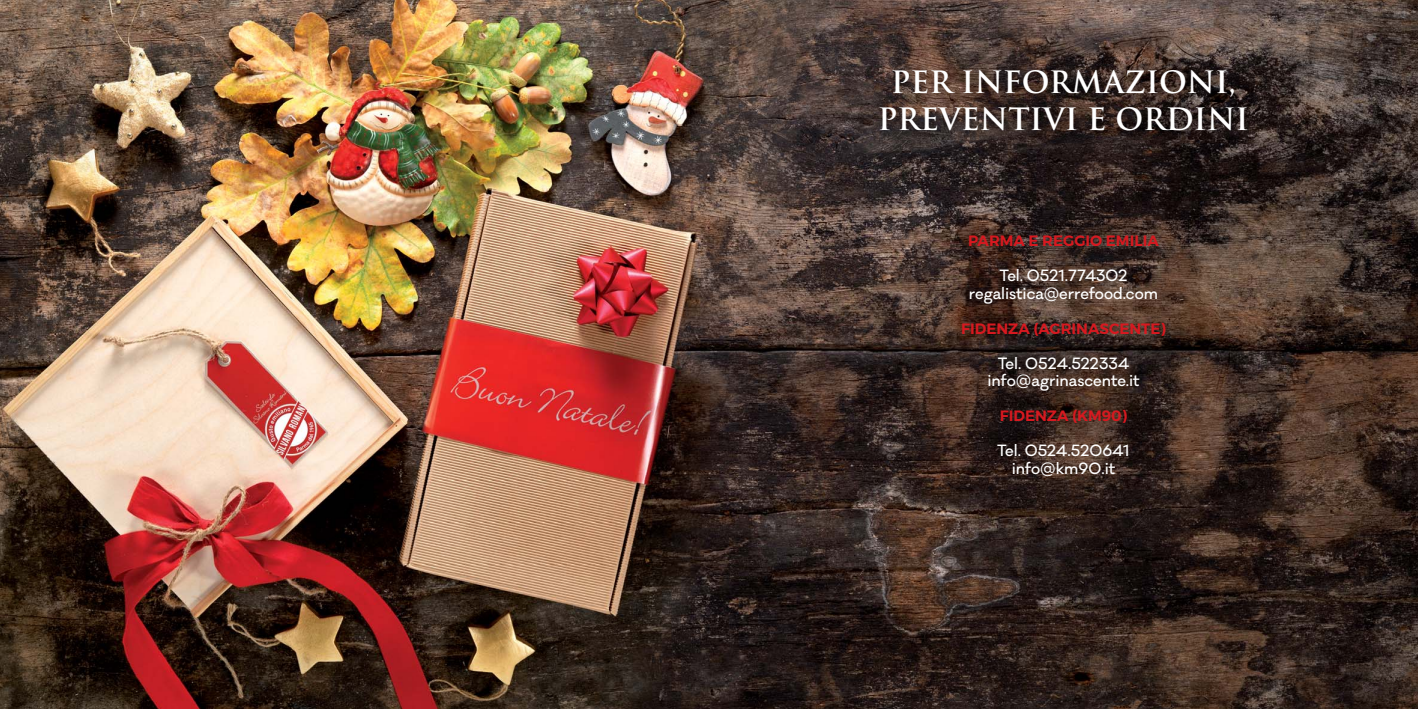
<style>
.page{position:relative;width:1418px;height:709px;background:#fff}
.page>*{position:absolute;margin:0;border:0;box-sizing:border-box;transform-origin:0 0}
.t1{font:700 30px/36.2px "Trajan Pro";color:#fff;text-align:center}
.t2{font:500 15px/17.5px "Galano Classic";color:#fff;text-align:center}
.t3{font:600 15px "Montserrat";color:#d71920}
</style>
<div class="page">
<img style="left:0;top:0;width:1417px;height:709px">
<img style="left:874px;top:64px;width:380px;height:76px">
<h1 class="t1" style="left:877px;top:65px;width:373px">PER INFORMAZIONI,<br>PREVENTIVI E ORDINI</h1>
<p class="t3" style="left:968px;top:232px;width:192px">PARMA E REGGIO EMILIA</p>
<p class="t2" style="left:968px;top:269px;width:191px">Tel. 0521.774302 regalistica@errefood.com</p>
<p class="t3" style="left:961px;top:319px;width:206px">FIDENZA (AGRINASCENTE)</p>
<p class="t2" style="left:987px;top:356px;width:154px">Tel. 0524.522334 info@agrinascente.it</p>
<p class="t3" style="left:999px;top:407px;width:129px">FIDENZA (KM90)</p>
<p class="t2" style="left:997px;top:444px;width:134px">Tel. 0524.520641 info@km90.it</p>
</div>
